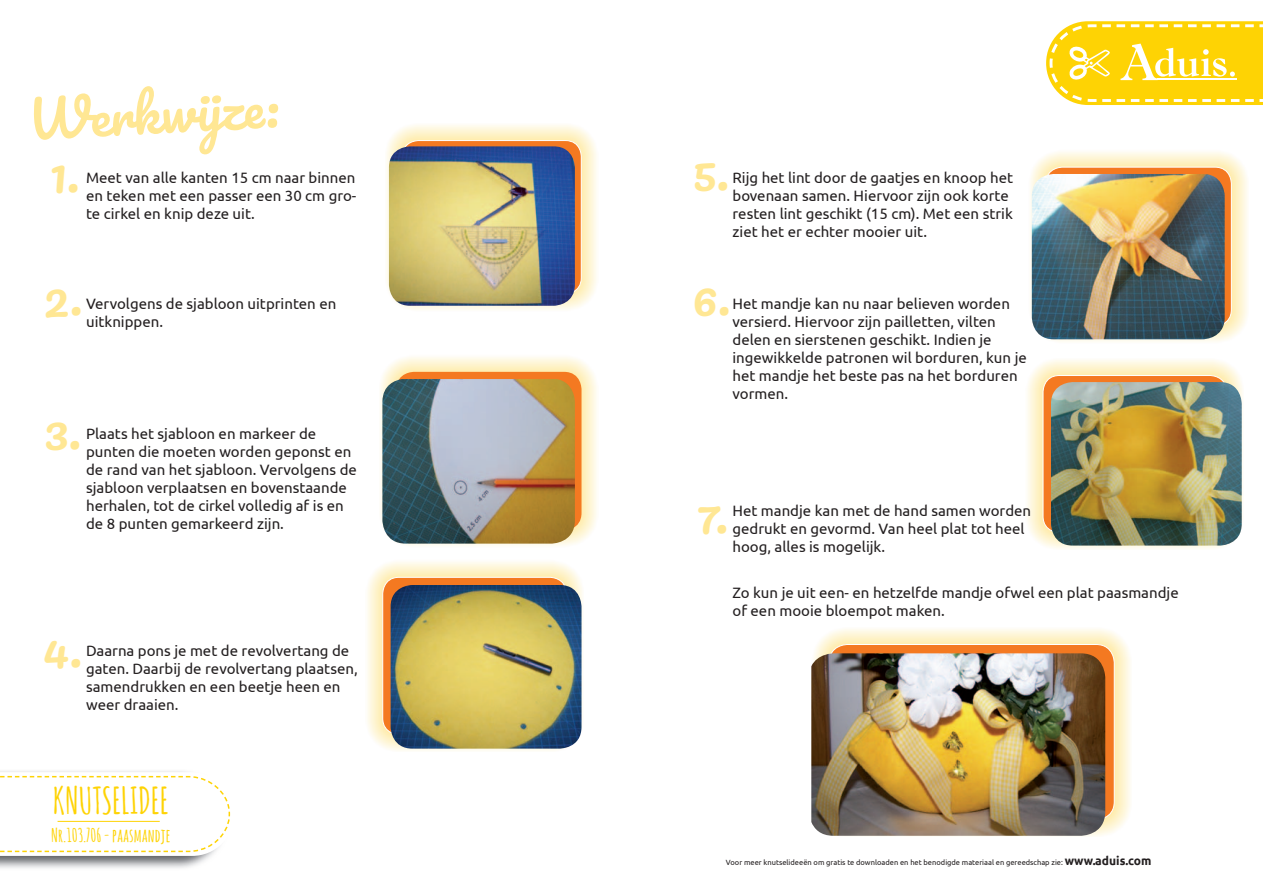
<style>
.page{position:relative;width:1263px;height:893px;background:#fff}
.page>*{position:absolute;margin:0;border:0;box-sizing:border-box;transform-origin:0 0}
.t1{font:51px "Pacifico";color:#ffe794}
.t2{font:700 36.45px "Amatic SC";color:#fed304}
.t3{font:700 18.45px "Amatic SC";color:#fed304}
.t4{font:15px/18px "Ubuntu";color:#231f20}
.t5{font:7.5px "Ubuntu";color:#231f20}
.s1{font-weight:700;font-size:12px}
</style>
<div class="page">
<svg style="left:0;top:772px;width:231px;height:84px"></svg>
<hr style="left:58px;top:821px;width:102px;height:1px;background:#fed304">
<svg style="left:1046px;top:21px;width:217px;height:84px"></svg>
<img style="left:387px;top:125px;width:210px;height:185px">
<div style="left:402px;top:141px;width:179px;height:153px;background:#f47921;border-radius:16px"></div>
<div style="left:402px;top:140px;width:179px;height:154px;border:1px solid #fff;border-radius:16px"></div>
<img style="left:389px;top:146px;width:186px;height:160px">
<img style="left:381px;top:357px;width:216px;height:189px">
<div style="left:396px;top:372px;width:185px;height:158px;background:#f47921;border-radius:18px"></div>
<img style="left:382px;top:379px;width:193px;height:165px">
<img style="left:367px;top:562px;width:215px;height:189px">
<div style="left:383px;top:577px;width:183px;height:157px;background:#f47921;border-radius:16px"></div>
<div style="left:382px;top:577px;width:185px;height:158px;border:1px solid #fff;border-radius:16px"></div>
<img style="left:391px;top:585px;width:190px;height:164px">
<img style="left:1031px;top:152px;width:216px;height:190px">
<div style="left:1046px;top:167px;width:185px;height:159px;background:#f47921;border-radius:17px"></div>
<div style="left:1045px;top:167px;width:186px;height:159px;border:1px solid #fff;border-radius:17px"></div>
<img style="left:1032px;top:174px;width:193px;height:165px">
<img style="left:1027px;top:360px;width:214px;height:189px">
<div style="left:1043px;top:375px;width:183px;height:158px;background:#f47921;border-radius:16px"></div>
<div style="left:1043px;top:375px;width:184px;height:158px;border:1px solid #fff;border-radius:16px"></div>
<img style="left:1051px;top:382px;width:191px;height:164px">
<img style="left:815px;top:629px;width:315px;height:205px">
<div style="left:829px;top:644px;width:285px;height:176px;background:#f47921;border-radius:18px"></div>
<img style="left:811px;top:653px;width:294px;height:183px">
<h1 class="t1" style="left:27px;top:93px;width:252px;rotate:-3deg">Werkwijze:</h1>
<p class="t4" style="left:86px;top:168px;width:272px;text-align:justify">Meet van alle kanten 15 cm naar binnen en teken met een passer een 30 cm gro&shy;te cirkel en knip deze uit.</p>
<p class="t4" style="left:86px;top:294px;width:252px">Vervolgens de sjabloon uitprinten en uitknippen.</p>
<p class="t4" style="left:86px;top:424px;width:272px">Plaats het sjabloon en markeer de punten die moeten worden geponst en de rand van het sjabloon. Vervolgens de sjabloon verplaatsen en bovenstaande herhalen, tot de cirkel volledig af is en de 8 punten gemarkeerd zijn.</p>
<p class="t4" style="left:86px;top:641px;width:273px">Daarna pons je met de revolvertang de gaten. Daarbij de revolvertang plaatsen, samendrukken en een beetje heen en weer draaien.</p>
<h2 class="t2" style="left:53px;top:774px;width:117px">KNUTSELIDEE</h2>
<p class="t3" style="left:51px;top:822px;width:121px">Nr.103.706 - paasmandje</p>
<p class="t4" style="left:732px;top:168px;width:282px">Rijg het lint door de gaatjes en knoop het bovenaan samen. Hiervoor zijn ook korte resten lint geschikt (15 cm). Met een strik ziet het er echter mooier uit.</p>
<p class="t4" style="left:732px;top:294px;width:296px">Het mandje kan nu naar believen worden versierd. Hiervoor zijn pailletten, vilten delen en sierstenen geschikt. Indien je ingewikkelde patronen wil borduren, kun je het mandje het beste pas na het borduren vormen.</p>
<p class="t4" style="left:732px;top:501px;width:300px">Het mandje kan met de hand samen worden gedrukt en gevormd. Van heel plat tot heel hoog, alles is mogelijk.</p>
<p class="t4" style="left:732px;top:584px;width:448px">Zo kun je uit een- en hetzelfde mandje ofwel een plat paasmandje of een mooie bloempot maken.</p>
<p class="t5" style="left:726px;top:858px;width:427px">Voor meer knutselideeën om gratis te downloaden en het benodigde materiaal en gereedschap zie: <span class="s1">www.aduis.com</span></p>
</div>
